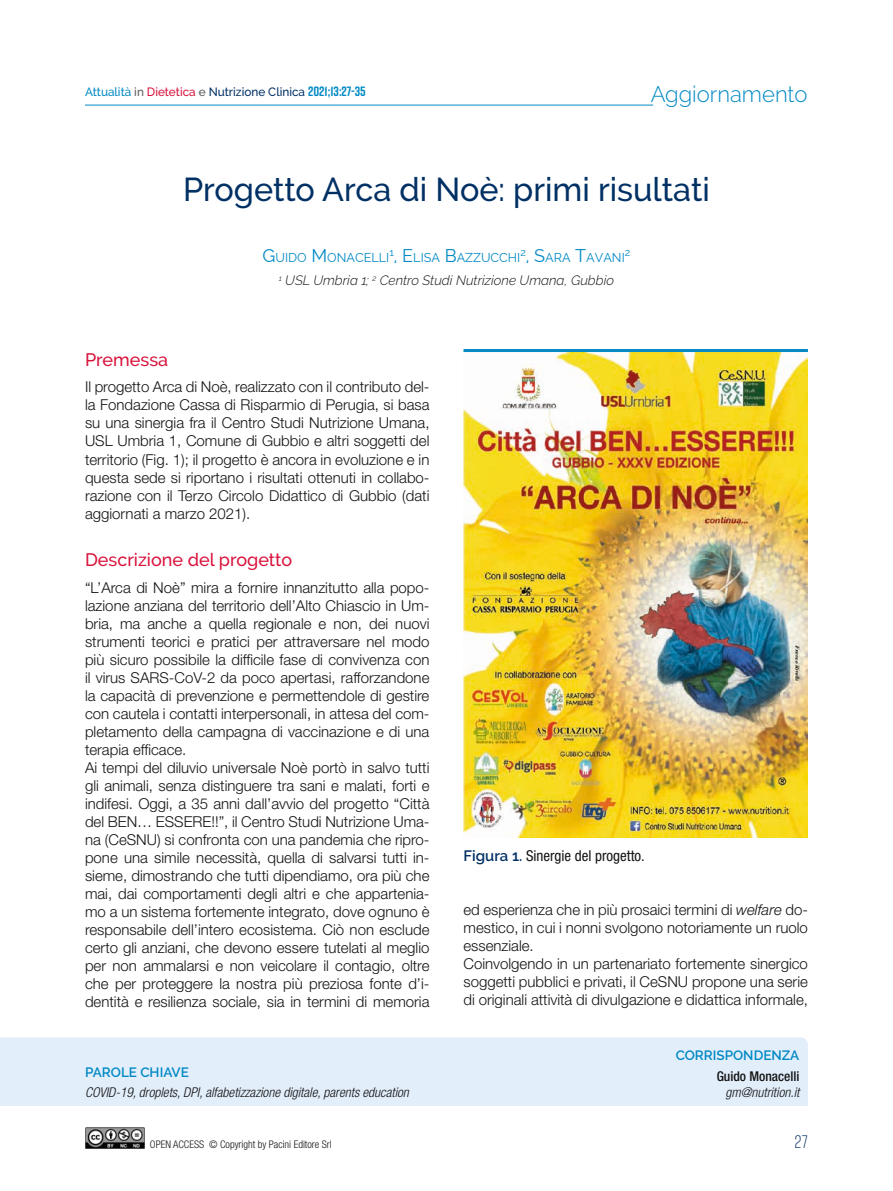
<style>
.page{position:relative;width:893px;height:1191px;background:#fff}
.page>*{position:absolute;margin:0;border:0;box-sizing:border-box;transform-origin:0 0}
.t1{font:500 33px "Raleway";color:#003064}
.t2{font:300 22.5px "Raleway";color:#0089c4}
.t3{font:500 18px "Raleway";color:#d9133c}
.t4{font:300 18px "Rift Soft";color:#003064}
.t5{font:300 15px/18px "Helvetica Neue LT Std";color:#131413}
.t6{font:condensed 15px "Helvetica Neue LT Std";color:#131413}
.t7{font:italic 300 condensed 13.5px "Helvetica Neue LT Std";color:#131413}
.t8{font:italic 300 13.5px "Raleway";color:#131413}
.t9{font:600 13.5px "Raleway";color:#0089c4}
.t10{font:500 condensed 13.5px "Helvetica Neue LT Std";color:#131413}
.t11{font:12.6px "Raleway";color:#0089c4}
.t12{font:500 12px "Raleway";color:#003064}
.t13{font:300 condensed 10.5px "Helvetica Neue LT Std";color:#131413}
.t14{font:10.5px "Raleway";color:#0089c4}
.s1{color:#0089c4}
.s2{color:#5a5a5a}
.s3{color:#d9133c}
.s4{font-family:"Rift Soft";font-weight:700;font-size:13.5px;color:#0089c4}
.s5{font-size:18px}
.s6{font-family:"Raleway";font-weight:600;font-stretch:normal;color:#003064}
.s7{font-style:italic}
</style>
<div class="page">
<div style="left:0;top:1037px;width:808px;height:69px;background:#e3eefb"></div>
<hr style="left:85px;top:105px;width:568px;height:1px;background:#0089c4">
<img style="left:85px;top:1127px;width:60px;height:21px">
<img style="left:463px;top:352px;width:345px;height:486px">
<hr style="left:463px;top:349px;width:345px;height:3px;background:#0089c4">
<p class="t12" style="left:85px;top:85px;width:282px"><span class="s1">Attualità</span> <span class="s2">in</span> <span class="s3">Dietetica</span> <span class="s2">e</span> Nutrizione Clinica <span class="s4">2021;13:27-35</span></p>
<h2 class="t2" style="left:651px;top:81px;width:158px">Aggiornamento</h2>
<h1 class="t1" style="left:183px;top:170px;width:528px">Progetto Arca di Noè: primi risultati</h1>
<p class="t11" style="left:263px;top:250px;width:364px"><span class="s5">G</span>UIDO <span class="s5">M</span>ONACELLI<sup>1</sup><span class="s5">, E</span> LISA <span class="s5">B</span>AZZUCCHI<sup>2</sup><span class="s5">, S</span>ARA <span class="s5">T</span>AVANI</p>
<p class="t14" style="left:625px;top:246px;width:7px">2</p>
<p class="t8" style="left:279px;top:272px;width:337px"><sup>1</sup> USL Umbria 1; <sup>2</sup> Centro Studi Nutrizione Umana, Gubbio</p>
<p class="t3" style="left:85px;top:349px;width:85px">Premessa</p>
<p class="t5" style="left:85px;top:378px;width:346px;text-align:justify">Il progetto Arca di Noè, realizzato con il contributo del&shy;la Fondazione Cassa di Risparmio di Perugia, si basa su una sinergia fra il Centro Studi Nutrizione Umana, USL Umbria 1, Comune di Gubbio e altri soggetti del territorio (Fig. 1); il progetto è ancora in evoluzione e in questa sede si riportano i risultati ottenuti in collabo&shy;razione con il Terzo Circolo Didattico di Gubbio (dati aggiornati a marzo 2021).</p>
<p class="t3" style="left:85px;top:549px;width:209px">Descrizione del progetto</p>
<p class="t5" style="left:85px;top:578px;width:346px">“L’Arca di Noè” mira a fornire innanzitutto alla popo&shy;lazione anziana del territorio dell’Alto Chiascio in Um&shy;bria, ma anche a quella regionale e non, dei nuovi strumenti teorici e pratici per attraversare nel modo più sicuro possibile la difficile fase di convivenza con il virus SARS-CoV-2 da poco apertasi, rafforzandone la capacità di prevenzione e permettendole di gestire con cautela i contatti interpersonali, in attesa del com&shy;pletamento della campagna di vaccinazione e di una terapia efficace.<br>Ai tempi del diluvio universale Noè portò in salvo tutti gli animali, senza distinguere tra sani e malati, forti e indifesi. Oggi, a 35 anni dall’avvio del progetto “Città del BEN… ESSERE!!”, il Centro Studi Nutrizione Uma&shy;na (CeSNU) si confronta con una pandemia che ripro&shy;pone una simile necessità, quella di salvarsi tutti in&shy;sieme, dimostrando che tutti dipendiamo, ora più che mai, dai comportamenti degli altri e che appartenia&shy;mo a un sistema fortemente integrato, dove ognuno è responsabile dell’intero ecosistema. Ciò non esclude certo gli anziani, che devono essere tutelati al meglio per non ammalarsi e non veicolare il contagio, oltre che per proteggere la nostra più preziosa fonte d’i&shy;dentità e resilienza sociale, sia in termini di memoria</p>
<p class="t9" style="left:85px;top:1064px;width:105px">PAROLE CHIAVE</p>
<p class="t7" style="left:85px;top:1084px;width:325px">COVID-19, droplets, DPI, alfabetizzazione digitale, parents education</p>
<p class="t13" style="left:150px;top:1138px;width:183px">OPEN ACCESS © Copyright by Pacini Editore Srl</p>
<p class="t6" style="left:463px;top:846px;width:183px"><span class="s6">Figura 1.</span> Sinergie del progetto.</p>
<p class="t5" style="left:463px;top:900px;width:346px">ed esperienza che in più prosaici termini di <span class="s7">welfare</span> do&shy;mestico, in cui i nonni svolgono notoriamente un ruolo essenziale.<br>Coinvolgendo in un partenariato fortemente sinergico soggetti pubblici e privati, il CeSNU propone una serie di originali attività di divulgazione e didattica informale,</p>
<p class="t9" style="left:676px;top:1047px;width:125px">CORRISPONDENZA</p>
<p class="t10" style="left:717px;top:1068px;width:84px">Guido Monacelli</p>
<p class="t7" style="left:725px;top:1084px;width:75px">gm@nutrition.it</p>
<p class="t4" style="left:795px;top:1129px;width:15px">27</p>
</div>
